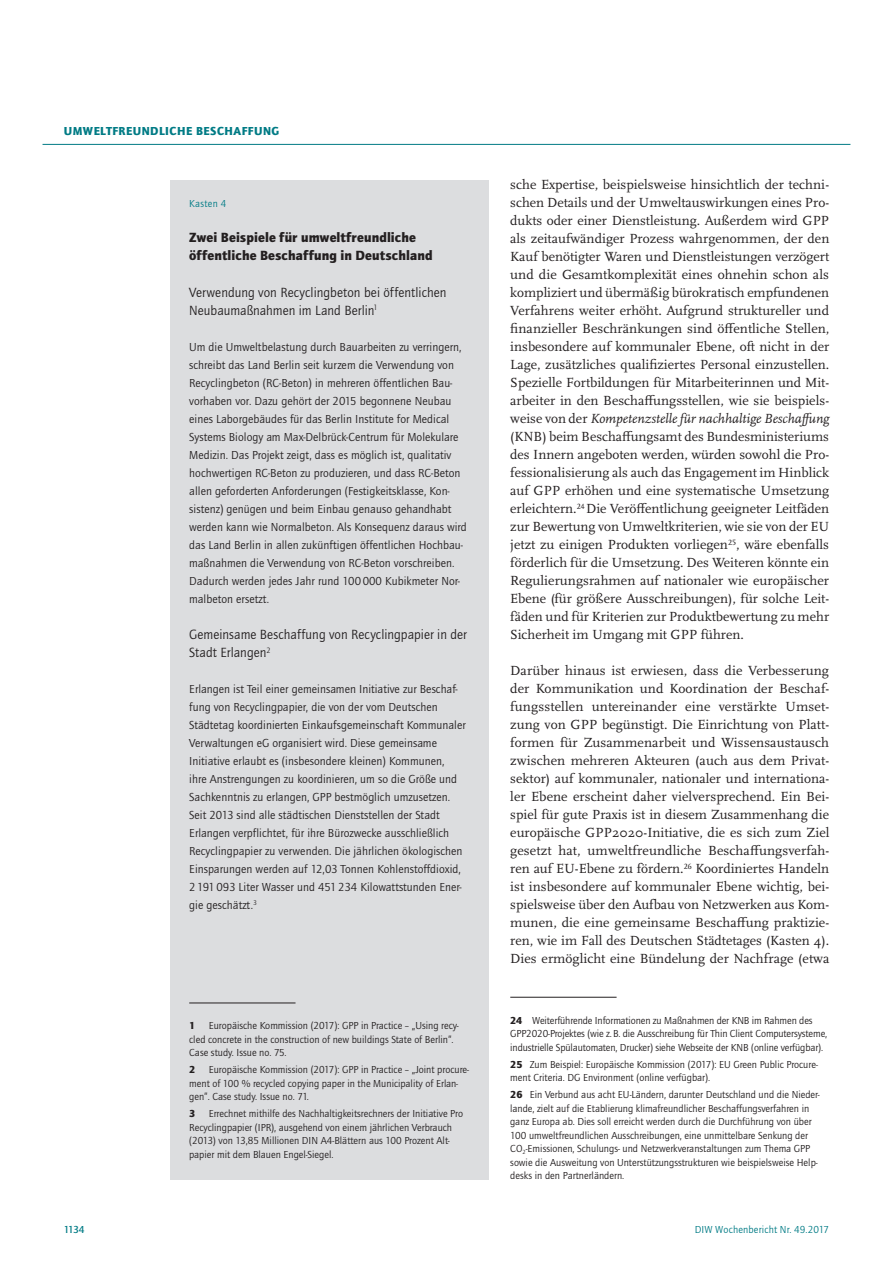
<style>
.page{position:relative;width:893px;height:1263px;background:#fff}
.page>*{position:absolute;margin:0;border:0;box-sizing:border-box;transform-origin:0 0}
.t1{font:13.8px/18px "Scala Pro";color:#231f20;text-align:justify}
.t2{font:13.8px/18px "Quay Sans ITC Std";letter-spacing:.005em;color:#231f20}
.t3{font:900 13.8px/18px "Quay Sans ITC Std";letter-spacing:.01em;color:#231f20}
.t4{font:12px/18px "Quay Sans ITC Std";letter-spacing:.005em;color:#231f20}
.t5{font:900 12px "Quay Sans ITC Std";color:#007b85}
.t6{font:10.5px/13.5px "Quay Sans ITC Std";color:#231f20}
.t7{font:10.5px "Quay Sans ITC Std";letter-spacing:.015em;color:#007b85}
.t8{font:500 10.5px "Quay Sans ITC Std";color:#007b85}
.t9{font:900 10.5px "Quay Sans ITC Std";color:#231f20}
.s1{font-style:italic}
.s2{font-weight:900}
</style>
<div class="page">
<hr style="left:43px;top:144px;width:807px;height:1px;background:#007b85">
<hr style="left:510px;top:997px;width:107px;height:1px;background:#231f20">
<div style="left:170px;top:180px;width:319px;height:999px;background:#dcdddf"></div>
<hr style="left:189px;top:1002px;width:107px;height:1px;background:#231f20">
<p class="t5" style="left:64px;top:123px;width:18px">Umweltfreundliche</p>
<p class="t5" style="left:196px;top:123px;width:16px">Beschaffung</p>
<p class="t7" style="left:189px;top:197px;width:38px">Kasten 4</p>
<p class="t3" style="left:189px;top:228px;width:245px">Zwei Beispiele für umweltfreundliche öffentliche Beschaffung in Deutschland</p>
<p class="t2" style="left:189px;top:283px;width:259px">Verwendung von Recyclingbeton bei öffentlichen<br>Neubaumaßnahmen im Land Berlin<sup>1</sup></p>
<p class="t4" style="left:189px;top:338px;width:279px">Um die Umweltbelastung durch Bauarbeiten zu verringern, schreibt das Land Berlin seit kurzem die Verwendung von Recyclingbeton (RC-Beton) in mehreren öffentlichen Bau&shy;vorhaben vor. Dazu gehört der 2015 begonnene Neubau eines Laborgebäudes für das Berlin Institute for Medical Systems Biology am Max-Delbrück-Centrum für Molekulare Medizin. Das Projekt zeigt, dass es möglich ist, qualitativ hochwertigen RC-Beton zu produzieren, und dass RC-Beton allen geforderten Anforderungen (Festigkeitsklasse, Kon&shy;sistenz) genügen und beim Einbau genauso gehandhabt werden kann wie Normalbeton. Als Konsequenz daraus wird das Land Berlin in allen zukünftigen öffentlichen Hochbau&shy;maßnahmen die Verwendung von RC-Beton vorschreiben.<br>Dadurch werden jedes Jahr rund 100 000 Kubikmeter Nor&shy;malbeton ersetzt.</p>
<p class="t2" style="left:189px;top:625px;width:279px">Gemeinsame Beschaffung von Recyclingpapier in der<br>Stadt Erlangen<sup>2</sup></p>
<p class="t4" style="left:189px;top:680px;width:278px">Erlangen ist Teil einer gemeinsamen Initiative zur Beschaf&shy;fung von Recyclingpapier, die von der vom Deutschen Städtetag koordinierten Einkaufsgemeinschaft Kommunaler Verwaltungen eG organisiert wird. Diese gemeinsame Initiative erlaubt es (insbesondere kleinen) Kommunen,<br>ihre Anstrengungen zu koordinieren, um so die Größe und Sachkenntnis zu erlangen, GPP bestmöglich umzusetzen.<br>Seit 2013 sind alle städtischen Dienststellen der Stadt Erlangen verpflichtet, für ihre Bürozwecke ausschließlich Recyclingpapier zu verwenden. Die jährlichen ökologischen Einsparungen werden auf 12,03 Tonnen Kohlenstoffdioxid, 2 191 093 Liter Wasser und 451 234 Kilowattstunden Ener&shy;gie geschätzt.<sup>3</sup></p>
<p class="t6" style="left:189px;top:1019px;width:271px;text-indent:19px">Europäische Kommission (2017): GPP in Practice – „Using recy&shy;cled concrete in the construction of new buildings State of Berlin“.<br>Case study. Issue no. 75.</p>
<p class="t9" style="left:189px;top:1063px;width:8px">2</p>
<p class="t9" style="left:189px;top:1019px;width:8px">1</p>
<p class="t6" style="left:189px;top:1063px;width:281px;text-indent:19px">Europäische Kommission (2017): GPP in Practice – „Joint procure&shy;ment of 100 % recycled copying paper in the Municipality of Erlan&shy;gen“. Case study. Issue no. 71.</p>
<p class="t9" style="left:189px;top:1107px;width:8px">3</p>
<p class="t6" style="left:189px;top:1107px;width:275px;text-indent:19px">Errechnet mithilfe des Nachhaltigkeitsrechners der Initiative Pro Recyclingpapier (IPR), ausgehend von einem jährlichen Verbrauch (2013) von 13,85 Millionen DIN A4-Blättern aus 100 Prozent Alt&shy;papier mit dem Blauen Engel-Siegel.</p>
<p class="t1" style="left:510px;top:175px;width:321px">sche Expertise, beispielsweise hinsichtlich der techni&shy;schen Details und der Umweltauswirkungen eines Pro&shy;dukts oder einer Dienstleistung. Außerdem wird GPP als zeitaufwändiger Prozess wahrgenommen, der den Kauf benötigter Waren und Dienstleistungen verzögert und die Gesamtkomplexität eines ohnehin schon als kompliziert und übermäßig bürokratisch empfundenen Verfahrens weiter erhöht. Aufgrund struktureller und finanzieller Beschränkungen sind öffentliche Stellen, insbesondere auf kommunaler Ebene, oft nicht in der Lage, zusätzliches qualifiziertes Personal einzustellen.<br>Spezielle Fortbildungen für Mitarbeiterinnen und Mit&shy;arbeiter in den Beschaffungsstellen, wie sie beispiels&shy;weise von der <span class="s1">Kompetenzstelle für nachhaltige Beschaffung </span>(KNB) beim Beschaffungsamt des Bundesministeriums des Innern angeboten werden, würden sowohl die Pro&shy;fessionalisierung als auch das Engagement im Hinblick auf GPP erhöhen und eine systematische Umsetzung erleichtern.<sup>24</sup> Die Veröffentlichung geeigneter Leitfäden zur Bewertung von Umweltkriterien, wie sie von der EU jetzt zu einigen Produkten vorliegen<sup>25</sup>, wäre ebenfalls förderlich für die Umsetzung. Des Weiteren könnte ein Regulierungsrahmen auf nationaler wie europäischer Ebene (für größere Ausschreibungen), für solche Leit&shy;fäden und für Kriterien zur Produktbewertung zu mehr Sicherheit im Umgang mit GPP führen.</p>
<p class="t1" style="left:510px;top:661px;width:321px">Darüber hinaus ist erwiesen, dass die Verbesserung der Kommunikation und Koordination der Beschaf&shy;fungsstellen untereinander eine verstärkte Umset&shy;zung von GPP begünstigt. Die Einrichtung von Platt&shy;formen für Zusammenarbeit und Wissensaustausch zwischen mehreren Akteuren (auch aus dem Privat&shy;sektor) auf kommunaler, nationaler und internationa&shy;ler Ebene erscheint daher vielversprechend. Ein Bei&shy;spiel für gute Praxis ist in diesem Zusammenhang die europäische GPP2020-Initiative, die es sich zum Ziel gesetzt hat, umweltfreundliche Beschaffungsverfah&shy;ren auf EU-Ebene zu fördern.<sup>26</sup> Koordiniertes Handeln ist insbesondere auf kommunaler Ebene wichtig, bei&shy;spielsweise über den Aufbau von Netzwerken aus Kom&shy;munen, die eine gemeinsame Beschaffung praktizie&shy;ren, wie im Fall des Deutschen Städtetages (Kasten 4).<br>Dies ermöglicht eine Bündelung der Nachfrage (etwa</p>
<p class="t6" style="left:510px;top:1013px;width:318px"><span class="s2">24</span> Weiterführende Informationen zu Maßnahmen der KNB im Rahmen des<br>GPP2020-Projektes (wie z.B. die Ausschreibung für Thin Client Computersysteme, industrielle Spülautomaten, Drucker) siehe Webseite der KNB (online verfügbar).</p>
<p class="t6" style="left:510px;top:1057px;width:309px"><span class="s2">25</span> Zum Beispiel: Europäische Kommission (2017): EU Green Public Procure&shy;ment Criteria. DG Environment (online verfügbar).</p>
<p class="t6" style="left:510px;top:1088px;width:311px"><span class="s2">26</span> Ein Verbund aus acht EU-Ländern, darunter Deutschland und die Nieder&shy;lande, zielt auf die Etablierung klimafreundlicher Beschaffungsverfahren in ganz Europa ab. Dies soll erreicht werden durch die Durchführung von über 100 umweltfreundlichen Ausschreibungen, eine unmittelbare Senkung der CO<sub>2</sub>-Emissionen, Schulungs- und Netzwerkveranstaltungen zum Thema GPP sowie die Ausweitung von Unterstützungsstrukturen wie beispielsweise Help&shy;desks in den Partnerländern.</p>
<p class="t8" style="left:64px;top:1223px;width:22px">1134</p>
<p class="t7" style="left:695px;top:1223px;width:136px">DIW Wochenbericht Nr. 49.2017</p>
</div>
